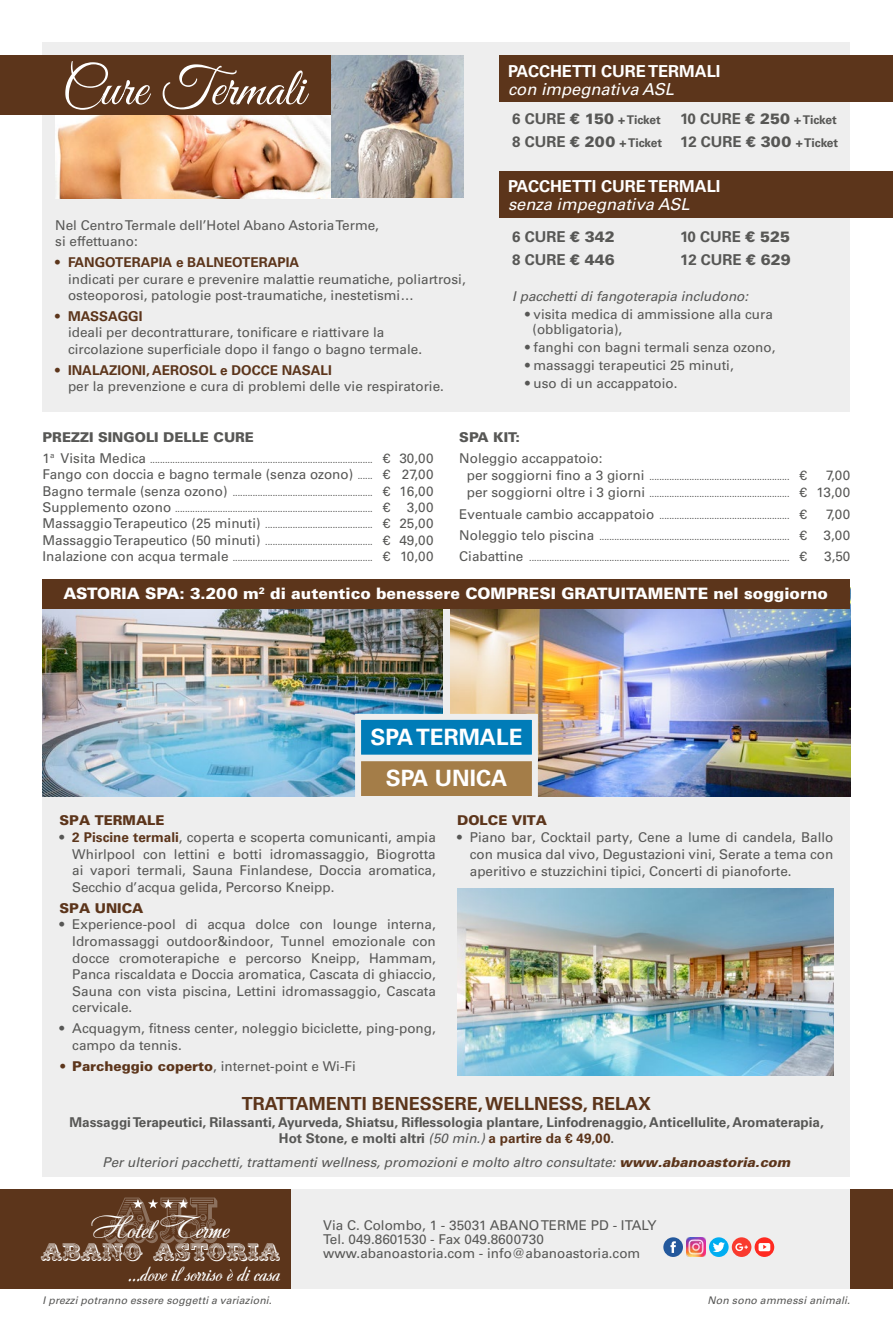
<style>
.page{position:relative;width:893px;height:1331px;background:#fff}
.page>*{position:absolute;margin:0;border:0;box-sizing:border-box;transform-origin:0 0}
.t1{font:55.05px "JF Ringmaster";color:#fff}
.t2{font:54px "Great Vibes";color:#fff}
.t3{font:30.3px "Andantinoscript";letter-spacing:-.03em;color:#fff}
.t4{font:24.15px "Andantinoscript";letter-spacing:-.03em;color:#fff}
.t5{font:700 22.5px "Univers LT Std";color:#fff}
.t6{font:21.3px "JF Ringmaster";color:#fff}
.t7{font:700 18px "Univers LT Std";color:#5c351b}
.t8{font:700 16.5px "Univers LT Std";color:#fff}
.t9{font:italic 16.5px "Univers LT Std";color:#fff}
.t10{font:900 15.75px "Univers LT Std";color:#fff}
.t11{font:700 15px/22.5px "Univers LT Std";color:#575755}
.t12{font:13.5px/16.6px "Univers LT Std";color:#575755}
.t13{font:700 13.5px/16.2px "Univers LT Std";color:#575755;text-align:center}
.t14{font:italic 13.5px "Univers LT Std";color:#575755}
.t15{font:700 13.5px "Univers LT Std";color:#5c351b}
.t16{font:900 13.5px "Univers LT Std";color:#575755}
.t17{font:900 13.5px "Univers LT Std";color:#5c351b}
.t18{font:700 12px/22.5px "Univers LT Std";color:#575755}
.t19{font:italic 10.5px "Univers LT Std";letter-spacing:.015em;color:#575755}
.t20{font:9px/16.4px "Univers LT Std";color:#575755;text-align:justify}
.s1{color:#5c351b}
.s2{font-weight:700;color:#5c351b}
.s3{font-size:15px}
.s4{font-weight:900;font-size:15px}
.s5{font-weight:900}
.s6{font-size:13.5px}
.s7{font-size:9px}
.s8{font-weight:900;color:#5c351b}
.s9{font-weight:400;font-style:italic}
</style>
<div class="page">
<div style="left:43px;top:594px;width:807px;height:583px;background:#eee"></div>
<div style="left:43px;top:42px;width:807px;height:370px;background:#eee"></div>
<img style="left:43px;top:609px;width:399px;height:187px">
<img style="left:451px;top:609px;width:399px;height:187px">
<img style="left:55px;top:115px;width:277px;height:83px">
<svg style="left:352px;top:711px;width:189px;height:86px"></svg>
<div style="left:43px;top:579px;width:807px;height:30px;background:#5c351b"></div>
<div style="left:499px;top:55px;width:394px;height:47px;background:#5c351b"></div>
<div style="left:499px;top:171px;width:394px;height:47px;background:#5c351b"></div>
<div style="left:0;top:55px;width:464px;height:60px;background:#5c351b"></div>
<img style="left:332px;top:55px;width:132px;height:143px">
<div style="left:123px;top:1188px;width:770px;height:100px;background:#eee"></div>
<div style="left:0;top:1188px;width:291px;height:100px;background:#5c351b"></div>
<div style="left:850px;top:1188px;width:43px;height:100px;background:#5c351b"></div>
<div style="left:663px;top:1237px;width:20px;height:20px;background:#23589c;border-radius:50%"></div>
<svg style="left:670px;top:1241px;width:6px;height:12px"></svg>
<div style="left:709px;top:1237px;width:20px;height:20px;background:#00adf1;border-radius:50%"></div>
<svg style="left:713px;top:1242px;width:12px;height:10px"></svg>
<div style="left:732px;top:1237px;width:19px;height:20px;background:#f93a2e;border-radius:50%"></div>
<svg style="left:735px;top:1243px;width:13px;height:8px"></svg>
<svg style="left:133px;top:1199px;width:55px;height:9px"></svg>
<svg style="left:755px;top:1237px;width:19px;height:20px"></svg>
<svg style="left:759px;top:1243px;width:11px;height:8px"></svg>
<img style="left:686px;top:1237px;width:20px;height:20px">
<img style="left:457px;top:889px;width:376px;height:187px">
<h2 class="t2" style="left:62px;top:58px;width:244px">Cure Termali</h2>
<p class="t12" style="left:55px;top:217px;width:325px">Nel Centro Termale dell’Hotel Abano Astoria Terme, si effettuano:</p>
<p class="t12" style="left:68px;top:254px;width:399px;text-indent:-13px"><span class="s1">•</span> <span class="s2">FANGOTERAPIA e BALNEOTERAPIA<br></span>indicati per curare e prevenire malattie reumatiche, poliartrosi, osteoporosi, patologie post-traumatiche, inestetismi…</p>
<p class="t15" style="left:55px;top:308px;width:89px">• MASSAGGI</p>
<p class="t12" style="left:68px;top:324px;width:356px">ideali per decontratturare, tonificare e riattivare la circolazione superficiale dopo il fango o bagno termale.</p>
<p class="t15" style="left:55px;top:362px;width:278px">• INALAZIONI, AEROSOL e DOCCE NASALI</p>
<p class="t12" style="left:68px;top:378px;width:377px">per la prevenzione e cura di problemi delle vie respiratorie.</p>
<p class="t8" style="left:508px;top:61px;width:214px">PACCHETTI CURE TERMALI</p>
<p class="t9" style="left:508px;top:79px;width:168px">con impegnativa ASL</p>
<p class="t18" style="left:512px;top:109px;width:151px"><span class="s3">6 CURE</span> <span class="s4">€ 150</span> + Ticket<br><span class="s3">8 CURE</span> <span class="s4">€ 200</span> + Ticket</p>
<p class="t18" style="left:680px;top:109px;width:160px"><span class="s3">10 CURE</span> <span class="s4">€ 250</span> + Ticket<br><span class="s3">12 CURE</span> <span class="s4">€ 300</span> + Ticket</p>
<p class="t8" style="left:508px;top:177px;width:214px">PACCHETTI CURE TERMALI</p>
<p class="t9" style="left:508px;top:195px;width:183px">senza impegnativa ASL</p>
<p class="t11" style="left:512px;top:226px;width:104px">6 CURE <span class="s5">€ 342<br></span>8 CURE <span class="s5">€ 446</span></p>
<p class="t11" style="left:680px;top:226px;width:112px">10 CURE <span class="s5">€ 525<br></span>12 CURE <span class="s5">€ 629</span></p>
<p class="t14" style="left:512px;top:288px;width:238px">I pacchetti di fangoterapia includono:</p>
<p class="t12" style="left:532px;top:307px;width:242px;line-height:15px;text-indent:-8px">• visita medica di ammissione alla cura (obbligatoria),</p>
<p class="t12" style="left:525px;top:339px;width:252px">• fanghi con bagni termali senza ozono,</p>
<p class="t12" style="left:525px;top:357px;width:210px">• massaggi terapeutici 25 minuti,</p>
<p class="t12" style="left:525px;top:375px;width:154px">• uso di un accappatoio.</p>
<p class="t16" style="left:43px;top:429px;width:213px">PREZZI SINGOLI DELLE CURE</p>
<p class="t20" style="left:43px;top:452px;width:393px"><span class="s6">1</span><sup>a</sup> <span class="s6">Visita Medica</span> ......................................................................................... <span class="s6">€ 30,00</span></p>
<p class="t12" style="left:43px;top:466px;width:393px">Fango con doccia e bagno termale (senza ozono) <span class="s7">......</span> € 27,00</p>
<p class="t20" style="left:43px;top:484px;width:393px"><span class="s6">Bagno termale (senza ozono)</span> ........................................................ <span class="s6">€ 16,00<br>Supplemento ozono</span> ............................................................................... <span class="s6">€ 3,00<br>Massaggio Terapeutico (25 minuti)</span> ........................................... <span class="s6">€ 25,00<br>Massaggio Terapeutico (50 minuti)</span> ........................................... <span class="s6">€ 49,00<br>Inalazione con acqua termale</span> ........................................................ <span class="s6">€ 10,00</span></p>
<p class="t16" style="left:459px;top:429px;width:62px">SPA KIT:</p>
<p class="t12" style="left:459px;top:450px;width:145px">Noleggio accappatoio:</p>
<p class="t20" style="left:467px;top:469px;width:342px"><span class="s6">per soggiorni fino a 3 giorni</span> ........................................................ <span class="s6">€</span></p>
<p class="t12" style="left:826px;top:467px;width:26px">7,00</p>
<p class="t20" style="left:467px;top:486px;width:385px"><span class="s6">per soggiorni oltre i 3 giorni</span> ........................................................ <span class="s6">€ 13,00</span></p>
<p class="t20" style="left:459px;top:507px;width:349px"><span class="s6">Eventuale cambio accappatoio</span> .................................................... <span class="s6">€</span></p>
<p class="t12" style="left:826px;top:506px;width:26px">7,00</p>
<p class="t20" style="left:459px;top:529px;width:393px"><span class="s6">Noleggio telo piscina</span> ............................................................................ <span class="s6">€ 3,00</span></p>
<p class="t20" style="left:459px;top:550px;width:349px"><span class="s6">Ciabattine</span> ........................................................................................................ <span class="s6">€</span></p>
<p class="t12" style="left:824px;top:548px;width:28px">3,50</p>
<p class="t10" style="left:63px;top:584px;width:766px">ASTORIA SPA: 3.200 m<sup>2</sup> di autentico benessere COMPRESI GRATUITAMENTE nel soggiorno</p>
<h3 class="t5" style="left:371px;top:724px;width:153px">SPA TERMALE</h3>
<h3 class="t5" style="left:386px;top:765px;width:123px">SPA UNICA</h3>
<p class="t17" style="left:60px;top:812px;width:106px">SPA TERMALE</p>
<p class="t12" style="left:72px;top:829px;width:365px;text-align:justify;text-indent:-13px">• <span class="s2">2 Piscine termali</span>, coperta e scoperta comunicanti, ampia Whirlpool con lettini e botti idromassaggio, Biogrotta ai vapori termali, Sauna Finlandese, Doccia aromatica, Secchio d’acqua gelida, Percorso Kneipp.</p>
<p class="t17" style="left:60px;top:899px;width:85px">SPA UNICA</p>
<p class="t12" style="left:72px;top:916px;width:365px;text-align:justify;text-indent:-13px">• Experience-pool di acqua dolce con lounge interna, Idromassaggi outdoor&amp;indoor, Tunnel emozionale con docce cromoterapiche e percorso Kneipp, Hammam, Panca riscaldata e Doccia aromatica, Cascata di ghiaccio, Sauna con vista piscina, Lettini idromassaggio, Cascata cervicale.</p>
<p class="t12" style="left:72px;top:1020px;width:365px;text-indent:-13px">• Acquagym, fitness center, noleggio biciclette, ping-pong, campo da tennis.</p>
<p class="t12" style="left:60px;top:1058px;width:298px"><span class="s8">• Parcheggio coperto</span>, internet-point e Wi-Fi</p>
<p class="t17" style="left:457px;top:812px;width:91px">DOLCE VITA</p>
<p class="t12" style="left:470px;top:829px;width:365px;text-align:justify;text-indent:-13px">• Piano bar, Cocktail party, Cene a lume di candela, Ballo con musica dal vivo, Degustazioni vini, Serate a tema con aperitivo e stuzzichini tipici, Concerti di pianoforte.</p>
<h3 class="t7" style="left:242px;top:1093px;width:411px">TRATTAMENTI BENESSERE, WELLNESS, RELAX</h3>
<p class="t13" style="left:69px;top:1114px;width:756px">Massaggi Terapeutici, Rilassanti, Ayurveda, Shiatsu, Riflessologia plantare, Linfodrenaggio, Anticellulite, Aromaterapia,<br>Hot Stone, e molti altri <span class="s9">(50 min.)</span> <span class="s1">a partire da € 49,00</span>.</p>
<p class="t14" style="left:103px;top:1154px;width:689px">Per ulteriori pacchetti, trattamenti wellness, promozioni e molto altro consultate: <span class="s8">www.abanoastoria.com</span></p>
<h1 class="t1" style="left:103px;top:1188px;width:117px">AH</h1>
<h3 class="t3" style="left:91px;top:1208px;width:141px">Hotel Terme</h3>
<h3 class="t6" style="left:41px;top:1240px;width:241px">ABANo ASTORIA</h3>
<h3 class="t4" style="left:128px;top:1257px;width:154px">…dove il sorriso è di casa</h3>
<p class="t12" style="left:323px;top:1218px;width:335px;line-height:14.2px">Via C. Colombo, 1 - 35031 ABANO TERME PD - ITALY<br>Tel. 049.8601530 - Fax 049.8600730</p>
<p class="t12" style="left:323px;top:1245px;width:319px">www.abanoastoria.com - info@abanoastoria.com</p>
<p class="t19" style="left:43px;top:1294px;width:231px">I prezzi potranno essere soggetti a variazioni.</p>
<p class="t19" style="left:708px;top:1294px;width:144px">Non sono ammessi animali.</p>
</div>
